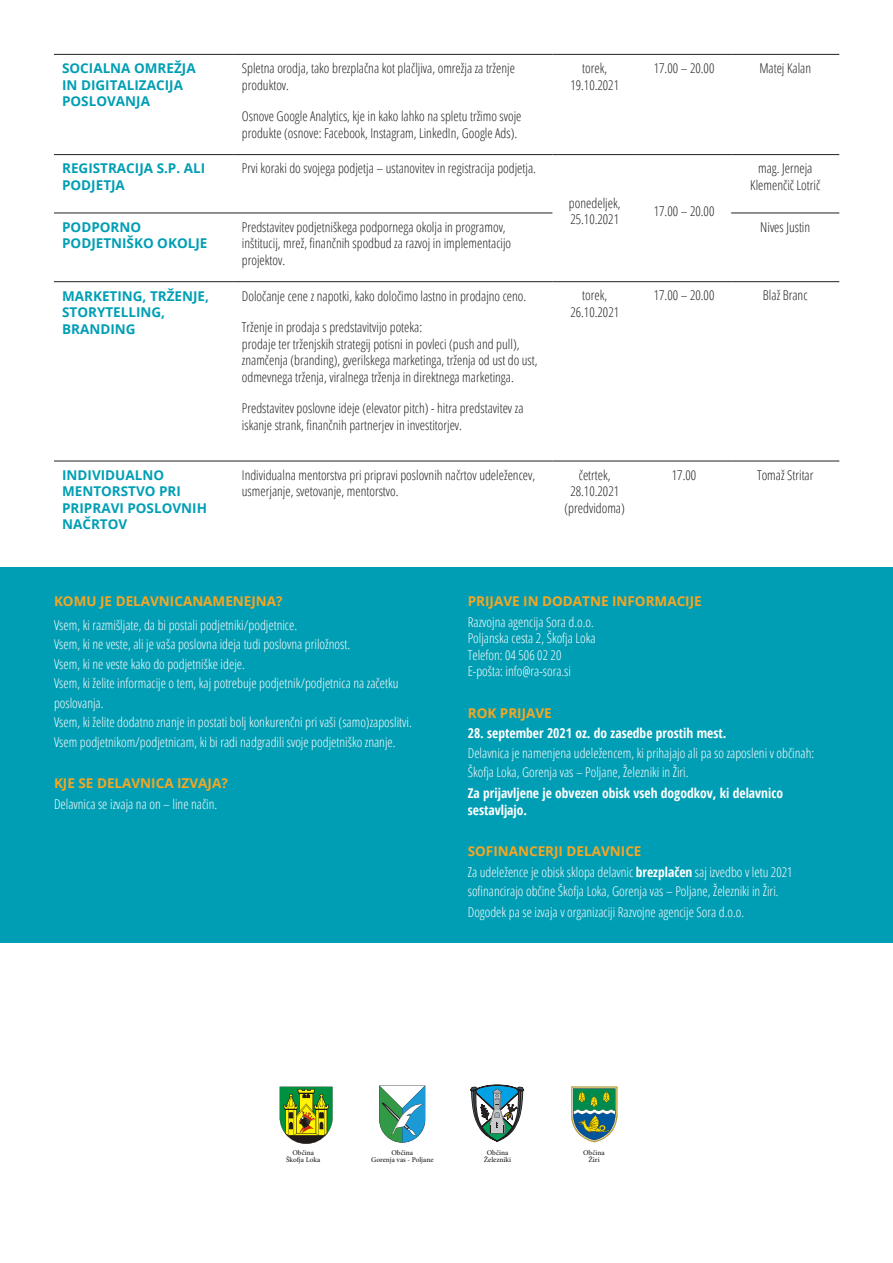
<style>
.page{position:relative;width:893px;height:1263px;background:#fff}
.page>*{position:absolute;margin:0;border:0;box-sizing:border-box;transform-origin:0 0}
.t1{font:300 condensed 13.5px/16.5px "Open Sans";color:#231f20}
.t2{font:300 condensed 13.5px/19.5px "Open Sans";color:#fff}
.t3{font:700 13.5px/16.5px "Open Sans";color:#009eb4}
.t4{font:700 13.5px/16.5px "Open Sans Condensed";color:#fff}
.t5{font:700 13.5px "Open Sans";color:#f5a623}
.t6{font:500 7.35px/7.4px "Minion Pro";color:#231f20;text-align:center}
.s1{font-weight:700;font-stretch:normal;color:#f5a623}
.s2{font-family:"Open Sans Condensed";font-weight:700;font-stretch:normal}
</style>
<div class="page">
<div style="left:0;top:567px;width:893px;height:376px;background:#009eb4"></div>
<hr style="left:54px;top:154px;width:180px;height:1px;background:#231f20">
<hr style="left:234px;top:154px;width:318px;height:1px;background:#231f20">
<hr style="left:552px;top:154px;width:85px;height:1px;background:#231f20">
<hr style="left:637px;top:154px;width:94px;height:1px;background:#231f20">
<hr style="left:731px;top:154px;width:108px;height:1px;background:#231f20">
<hr style="left:54px;top:281px;width:180px;height:1px;background:#231f20">
<hr style="left:234px;top:281px;width:318px;height:1px;background:#231f20">
<hr style="left:552px;top:281px;width:85px;height:1px;background:#231f20">
<hr style="left:637px;top:281px;width:94px;height:1px;background:#231f20">
<hr style="left:731px;top:281px;width:108px;height:1px;background:#231f20">
<hr style="left:54px;top:54px;width:180px;height:1px;background:#231f20">
<hr style="left:234px;top:54px;width:318px;height:1px;background:#231f20">
<hr style="left:552px;top:54px;width:85px;height:1px;background:#231f20">
<hr style="left:637px;top:54px;width:94px;height:1px;background:#231f20">
<hr style="left:731px;top:54px;width:108px;height:1px;background:#231f20">
<hr style="left:54px;top:213px;width:180px;height:1px;background:#231f20">
<hr style="left:234px;top:213px;width:318px;height:1px;background:#231f20">
<hr style="left:731px;top:213px;width:108px;height:1px;background:#231f20">
<hr style="left:54px;top:461px;width:180px;height:1px;background:#231f20">
<hr style="left:234px;top:461px;width:318px;height:1px;background:#231f20">
<hr style="left:552px;top:461px;width:85px;height:1px;background:#231f20">
<hr style="left:637px;top:461px;width:94px;height:1px;background:#231f20">
<hr style="left:731px;top:461px;width:108px;height:1px;background:#231f20">
<svg style="left:470px;top:1085px;width:54px;height:56px"></svg>
<svg style="left:280px;top:1087px;width:53px;height:57px;background:#7c9c33"></svg>
<svg style="left:571px;top:1086px;width:46px;height:56px;background:#629978"></svg>
<svg style="left:379px;top:1085px;width:46px;height:58px"></svg>
<p class="t3" style="left:62px;top:60px;width:135px">SOCIALNA OMREŽJA<br>IN DIGITALIZACIJA<br>POSLOVANJA</p>
<p class="t1" style="left:242px;top:60px;width:275px">Spletna orodja, tako brezplačna kot plačljiva, omrežja za trženje produktov.</p>
<p class="t1" style="left:242px;top:108px;width:281px">Osnove Google Analytics, kje in kako lahko na spletu tržimo svoje produkte (osnove: Facebook, Instagram, LinkedIn, Google Ads).</p>
<p class="t3" style="left:62px;top:160px;width:145px">REGISTRACIJA S.P. ALI<br>PODJETJA</p>
<p class="t1" style="left:242px;top:160px;width:296px">Prvi koraki do svojega podjetja – ustanovitev in registracija podjetja.</p>
<p class="t1" style="left:570px;top:60px;width:50px;text-align:center">torek,<br>19.10.2021</p>
<p class="t1" style="left:654px;top:60px;width:62px">17.00 – 20.00</p>
<p class="t1" style="left:759px;top:60px;width:53px">Matej Kalan</p>
<p class="t1" style="left:750px;top:160px;width:71px;text-align:center">mag. Jerneja<br>Klemenčič Lotrič</p>
<p class="t1" style="left:569px;top:194px;width:53px">ponedeljek,<br>25.10.2021</p>
<p class="t1" style="left:654px;top:202px;width:62px">17.00 – 20.00</p>
<p class="t3" style="left:62px;top:218px;width:147px">PODPORNO<br>PODJETNIŠKO OKOLJE</p>
<p class="t1" style="left:242px;top:218px;width:271px">Predstavitev podjetniškega podpornega okolja in programov, inštitucij, mrež, finančnih spodbud za razvoj in implementacijo projektov.</p>
<p class="t1" style="left:760px;top:218px;width:51px">Nives Justin</p>
<p class="t3" style="left:62px;top:287px;width:148px">MARKETING, TRŽENJE,<br>STORYTELLING,<br>BRANDING</p>
<p class="t1" style="left:242px;top:287px;width:286px">Določanje cene z napotki, kako določimo lastno in prodajno ceno.</p>
<p class="t1" style="left:570px;top:287px;width:50px;text-align:center">torek,<br>26.10.2021</p>
<p class="t1" style="left:654px;top:287px;width:62px">17.00 – 20.00</p>
<p class="t1" style="left:763px;top:287px;width:46px">Blaž Branc</p>
<p class="t1" style="left:242px;top:318px;width:297px">Trženje in prodaja s predstavitvijo poteka:<br>prodaje ter trženjskih strategij potisni in povleci (push and pull), znamčenja (branding), gverilskega marketinga, trženja od ust do ust, odmevnega trženja, viralnega trženja in direktnega marketinga.</p>
<p class="t1" style="left:242px;top:399px;width:283px">Predstavitev poslovne ideje (elevator pitch) - hitra predstavitev za iskanje strank, finančnih partnerjev in investitorjev.</p>
<p class="t3" style="left:62px;top:466px;width:146px">INDIVIDUALNO<br>MENTORSTVO PRI<br>PRIPRAVI POSLOVNIH<br>NAČRTOV</p>
<p class="t1" style="left:242px;top:466px;width:295px">Individualna mentorstva pri pripravi poslovnih načrtov udeležencev, usmerjanje, svetovanje, mentorstvo.</p>
<p class="t1" style="left:565px;top:466px;width:62px;text-align:center">četrtek,<br>28.10.2021 (predvidoma)</p>
<p class="t1" style="left:672px;top:466px;width:26px">17.00</p>
<p class="t1" style="left:757px;top:466px;width:58px">Tomaž Stritar</p>
<p class="t5" style="left:54px;top:591px;width:230px">KOMU JE DELAVNICANAMENEJNA?</p>
<p class="t2" style="left:54px;top:614px;width:359px">Vsem, ki razmišljate, da bi postali podjetniki/podjetnice.<br>Vsem, ki ne veste, ali je vaša poslovna ideja tudi poslovna priložnost.<br>Vsem, ki ne veste kako do podjetniške ideje.<br>Vsem, ki želite informacije o tem, kaj potrebuje podjetnik/podjetnica na začetku poslovanja.<br>Vsem, ki želite dodatno znanje in postati bolj konkurenčni pri vaši (samo)zaposlitvi.<br>Vsem podjetnikom/podjetnicam, ki bi radi nadgradili svoje podjetniško znanje.</p>
<p class="t5" style="left:54px;top:774px;width:175px">KJE SE DELAVNICA IZVAJA?</p>
<p class="t2" style="left:54px;top:794px;width:165px">Delavnica se izvaja na on – line način.</p>
<p class="t5" style="left:468px;top:591px;width:235px">PRIJAVE IN DODATNE INFORMACIJE</p>
<p class="t2" style="left:468px;top:613px;width:129px;line-height:16.5px">Razvojna agencija Sora d.o.o.<br>Poljanska cesta 2, Škofja Loka<br>Telefon: 04 506 02 20<br>E-pošta: info@ra-sora.si</p>
<p class="t5" style="left:468px;top:703px;width:86px">ROK PRIJAVE</p>
<p class="t4" style="left:468px;top:725px;width:260px">28. september 2021 oz. do zasedbe prostih mest.</p>
<p class="t2" style="left:468px;top:743px;width:348px">Delavnica je namenjena udeležencem, ki prihajajo ali pa so zaposleni v občinah:<br>Škofja Loka, Gorenja vas – Poljane, Železniki in Žiri.</p>
<p class="t4" style="left:468px;top:784px;width:317px">Za prijavljene je obvezen obisk vseh dogodkov, ki delavnico sestavljajo.</p>
<p class="t2" style="left:468px;top:840px;width:326px;line-height:20.7px"><span class="s1">SOFINANCERJI DELAVNICE<br></span>Za udeležence je obisk sklopa delavnic <span class="s2">brezplačen</span> saj izvedbo v letu 2021</p>
<p class="t2" style="left:468px;top:881px;width:312px;line-height:20.7px">sofinancirajo občine Škofja Loka, Gorenja vas – Poljane, Železniki in Žiri.<br>Dogodek pa se izvaja v organizaciji Razvojne agencije Sora d.o.o.</p>
<p class="t6" style="left:286px;top:1149px;width:36px">Občina<br>Škofja Loka</p>
<p class="t6" style="left:371px;top:1149px;width:64px">Občina<br>Gorenja vas - Poljane</p>
<p class="t6" style="left:484px;top:1149px;width:29px">Občina<br>Železniki</p>
<p class="t6" style="left:583px;top:1149px;width:23px">Občina<br>Žiri</p>
</div>
